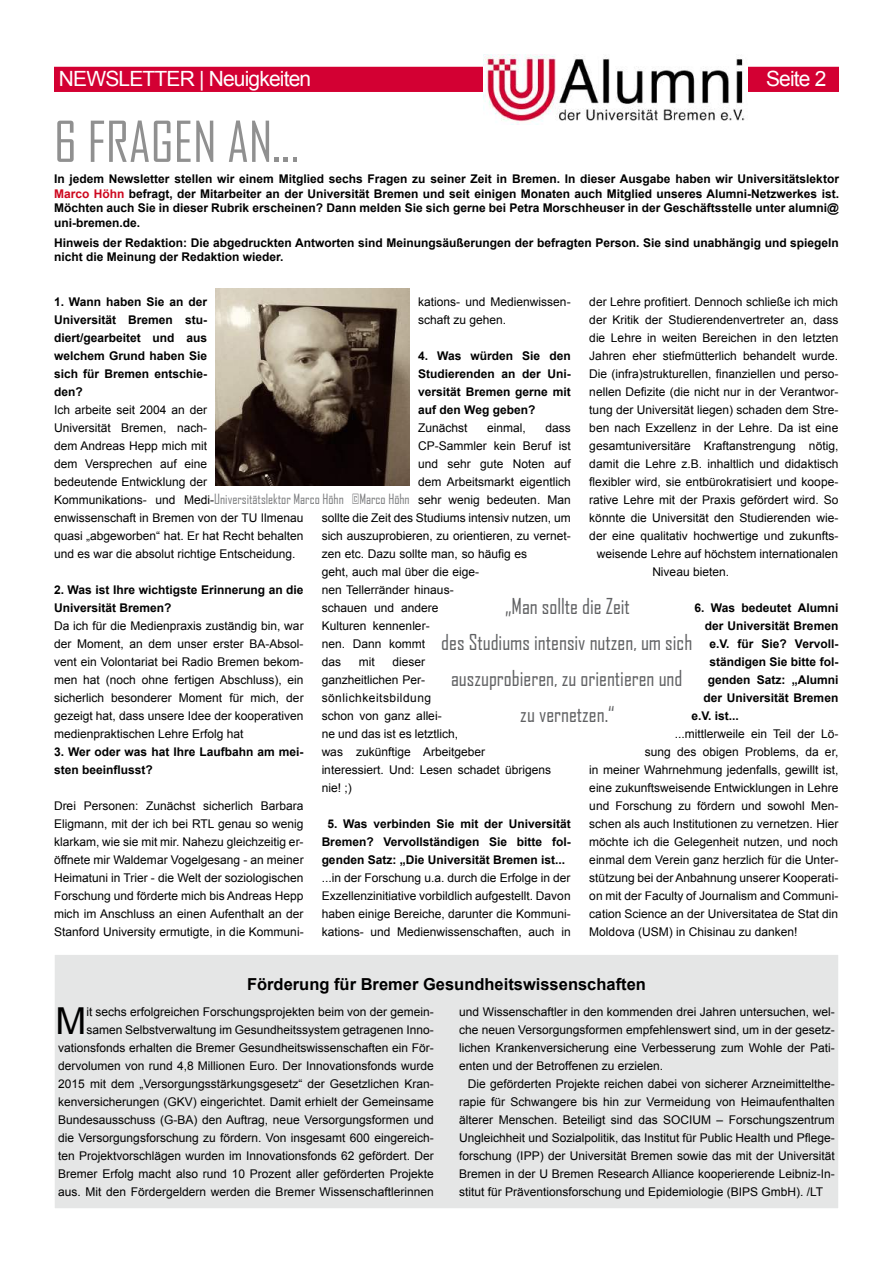
<style>
.page{position:relative;width:893px;height:1263px;background:#fff}
.page>*{position:absolute;margin:0;border:0;box-sizing:border-box;transform-origin:0 0}
.t1{font:54px "Agency FB";color:#909090}
.t2{font:37.2px "Arial";color:#000}
.t3{font:21px/36px "Agency FB";color:#5f6062;text-align:center}
.t4{font:21px "Arial";letter-spacing:-.04em;color:#fff}
.t5{font:700 16.5px "Arial";color:#000}
.t6{font:13.5px "Agency FB";color:#7b7c7e}
.t7{font:12px/18px "Arial";color:#000;text-align:justify}
.t8{font:700 12px/18px "Arial";color:#000;text-align:justify}
.s1{font-size:51px}
.s2{color:#cd071e}
</style>
<div class="page">
<div style="left:53px;top:953px;width:787px;height:257px;background:#e5e6e6;border:2px solid #fff"></div>
<div style="left:54px;top:67px;width:785px;height:25px;background:#d30033"></div>
<img style="left:483px;top:54px;width:264px;height:69px">
<img style="left:216px;top:288px;width:194px;height:198px">
<h3 class="t4" style="left:59px;top:65px;width:254px">NEWSLETTER | Neuigkeiten</h3>
<h3 class="t4" style="left:766px;top:65px;width:62px">Seite 2</h3>
<h1 class="t1" style="left:54px;top:109px;width:246px">6 FRAGEN AN..<span class="s1">.</span></h1>
<p class="t8" style="left:54px;top:172px;width:786px;line-height:14.4px">In jedem Newsletter stellen wir einem Mitglied sechs Fragen zu seiner Zeit in Bremen. In dieser Ausgabe haben wir Universitätslektor <span class="s2">Marco Höhn</span> befragt, der Mitarbeiter an der Universität Bremen und seit einigen Monaten auch Mitglied unseres Alumni-Netzwerkes ist.<br>Möchten auch Sie in dieser Rubrik erscheinen? Dann melden Sie sich gerne bei Petra Morschheuser in der Geschäftsstelle unter alumni@ uni-bremen.de.</p>
<p class="t8" style="left:54px;top:236px;width:786px;line-height:14.4px">Hinweis der Redaktion: Die abgedruckten Antworten sind Meinungsäußerungen der befragten Person. Sie sind unabhängig und spiegeln nicht die Meinung der Redaktion wieder.</p>
<p class="t8" style="left:54px;top:293px;width:155px">1. Wann haben Sie an der Universität Bremen stu&shy;diert/gearbeitet und aus welchem Grund haben Sie sich für Bremen entschie&shy;den?</p>
<p class="t7" style="left:54px;top:401px;width:251px;text-align:left">Ich arbeite seit 2004 an der<br>Universität Bremen, nach-<br>dem Andreas Hepp mich mit<br>dem Versprechen auf eine<br>bedeutende Entwicklung der<br>Kommunikations- und Medi-<br>enwissenschaft in Bremen von der TU Ilmenau quasi „abgeworben“ hat. Er hat Recht behalten und es war die absolut richtige Entscheidung.</p>
<p class="t8" style="left:54px;top:581px;width:251px">2. Was ist Ihre wichtigste Erinnerung an die<br>Universität Bremen?</p>
<p class="t7" style="left:54px;top:617px;width:251px">Da ich für die Medienpraxis zuständig bin, war der Moment, an dem unser erster BA-Absol&shy;vent ein Volontariat bei Radio Bremen bekom&shy;men hat (noch ohne fertigen Abschluss), ein sicherlich besonderer Moment für mich, der gezeigt hat, dass unsere Idee der kooperativen medienpraktischen Lehre Erfolg hat</p>
<p class="t8" style="left:54px;top:743px;width:251px">3. Wer oder was hat Ihre Laufbahn am mei&shy;sten beeinflusst?</p>
<p class="t7" style="left:54px;top:797px;width:251px">Drei Personen: Zunächst sicherlich Barbara Eligmann, mit der ich bei RTL genau so wenig klarkam, wie sie mit mir. Nahezu gleichzeitig er&shy;öffnete mir Waldemar Vogelgesang - an meiner Heimatuni in Trier - die Welt der soziologischen Forschung und förderte mich bis Andreas Hepp mich im Anschluss an einen Aufenthalt an der Stanford University ermutigte, in die Kommuni-</p>
<p class="t7" style="left:589px;top:293px;width:250px">der Lehre profitiert. Dennoch schließe ich mich</p>
<p class="t7" style="left:589px;top:311px;width:251px">der Kritik der Studierendenvertreter an, dass</p>
<p class="t7" style="left:589px;top:329px;width:250px">die Lehre in weiten Bereichen in den letzten</p>
<p class="t7" style="left:589px;top:347px;width:250px">Jahren eher stiefmütterlich behandelt wurde.</p>
<p class="t7" style="left:589px;top:365px;width:250px">Die (infra)strukturellen, finanziellen und perso-</p>
<p class="t7" style="left:589px;top:383px;width:250px">nellen Defizite (die nicht nur in der Verantwor-</p>
<p class="t7" style="left:589px;top:401px;width:250px">tung der Universität liegen) schaden dem Stre-</p>
<p class="t7" style="left:589px;top:419px;width:250px">ben nach Exzellenz in der Lehre. Da ist eine</p>
<p class="t7" style="left:589px;top:437px;width:250px">gesamtuniversitäre Kraftanstrengung nötig,</p>
<p class="t7" style="left:589px;top:455px;width:250px">damit die Lehre z.B. inhaltlich und didaktisch</p>
<p class="t7" style="left:589px;top:473px;width:250px">flexibler wird, sie entbürokratisiert und koope-</p>
<p class="t7" style="left:589px;top:491px;width:250px">rative Lehre mit der Praxis gefördert wird. So</p>
<p class="t7" style="left:589px;top:509px;width:250px">könnte die Universität den Studierenden wie-</p>
<p class="t7" style="left:589px;top:527px;width:250px">der eine qualitativ hochwertige und zukunfts-</p>
<p class="t7" style="left:597px;top:545px;width:243px">weisende Lehre auf höchstem internationalen</p>
<p class="t7" style="left:652px;top:563px;width:78px">Niveau bieten.</p>
<p class="t8" style="left:694px;top:599px;width:146px">6. Was bedeutet Alumni</p>
<p class="t8" style="left:705px;top:617px;width:135px">der Universität Bremen</p>
<p class="t8" style="left:709px;top:635px;width:130px">e.V. für Sie? Vervoll-</p>
<p class="t8" style="left:709px;top:653px;width:131px">ständigen Sie bitte fol-</p>
<p class="t8" style="left:708px;top:671px;width:132px">genden Satz: „Alumni</p>
<p class="t8" style="left:703px;top:689px;width:136px">der Universität Bremen</p>
<p class="t8" style="left:691px;top:707px;width:49px">e.V. ist...</p>
<p class="t7" style="left:675px;top:725px;width:165px">...mittlerweile ein Teil der Lö-</p>
<p class="t7" style="left:645px;top:743px;width:195px">sung des obigen Problems, da er,</p>
<p class="t7" style="left:589px;top:761px;width:250px">in meiner Wahrnehmung jedenfalls, gewillt ist,</p>
<p class="t7" style="left:589px;top:779px;width:250px">eine zukunftsweisende Entwicklungen in Lehre</p>
<p class="t7" style="left:589px;top:797px;width:250px">und Forschung zu fördern und sowohl Men-</p>
<p class="t7" style="left:589px;top:815px;width:250px">schen als auch Institutionen zu vernetzen. Hier</p>
<p class="t7" style="left:589px;top:833px;width:250px">möchte ich die Gelegenheit nutzen, und noch</p>
<p class="t7" style="left:589px;top:851px;width:250px">einmal dem Verein ganz herzlich für die Unter-</p>
<p class="t7" style="left:589px;top:869px;width:250px">stützung bei der Anbahnung unserer Kooperati-</p>
<p class="t7" style="left:589px;top:887px;width:250px">on mit der Faculty of Journalism and Communi-</p>
<p class="t7" style="left:589px;top:905px;width:250px">cation Science an der Universitatea de Stat din</p>
<p class="t7" style="left:589px;top:923px;width:210px">Moldova (USM) in Chisinau zu danken!</p>
<p class="t7" style="left:418px;top:293px;width:154px">kations- und Medienwissen&shy;schaft zu gehen.</p>
<p class="t8" style="left:418px;top:347px;width:154px">4. Was würden Sie den Studierenden an der Uni&shy;versität Bremen gerne mit auf den Weg geben?</p>
<p class="t7" style="left:418px;top:419px;width:51px">Zunächst</p>
<p class="t7" style="left:487px;top:419px;width:40px">einmal,</p>
<p class="t7" style="left:545px;top:419px;width:27px">dass</p>
<p class="t7" style="left:418px;top:437px;width:154px">CP-Sammler kein Beruf ist</p>
<p class="t7" style="left:418px;top:455px;width:154px">und sehr gute Noten auf</p>
<p class="t7" style="left:418px;top:473px;width:154px">dem Arbeitsmarkt eigentlich</p>
<p class="t7" style="left:418px;top:491px;width:154px">sehr wenig bedeuten. Man</p>
<p class="t7" style="left:322px;top:509px;width:250px">sollte die Zeit des Studiums intensiv nutzen, um</p>
<p class="t7" style="left:322px;top:527px;width:250px">sich auszuprobieren, zu orientieren, zu vernet-</p>
<p class="t7" style="left:322px;top:545px;width:207px">zen etc. Dazu sollte man, so häufig es</p>
<p class="t7" style="left:322px;top:563px;width:159px">geht, auch mal über die eige-</p>
<p class="t7" style="left:322px;top:581px;width:133px">nen Tellerränder hinaus-</p>
<p class="t7" style="left:322px;top:599px;width:118px">schauen und andere</p>
<p class="t7" style="left:322px;top:617px;width:109px">Kulturen kennenler-</p>
<p class="t7" style="left:322px;top:635px;width:105px">nen. Dann kommt</p>
<p class="t7" style="left:322px;top:653px;width:21px">das</p>
<p class="t7" style="left:359px;top:653px;width:17px">mit</p>
<p class="t6" style="left:214px;top:491px;width:197px">Universitätslektor Marco Höhn ©Marco Höhn</p>
<h3 class="t3" style="left:441px;top:587px;width:252px">„Man sollte die Zeit<br>des Studiums intensiv nutzen, um sich auszuprobieren, zu orientieren und zu vernetzen.“</h3>
<p class="t7" style="left:322px;top:653px;width:231px;text-align:left;text-indent:71px">dieser<br>ganzheitlichen Per-<br>sönlichkeitsbildung<br>schon von ganz allei-<br>ne und das ist es letztlich,<br>was zukünftige Arbeitgeber<br>interessiert. Und: Lesen schadet übrigens nie! ;)</p>
<p class="t8" style="left:322px;top:815px;width:251px;text-align:center">5. Was verbinden Sie mit der Universität<br>Bremen? Vervollständigen Sie bitte fol&shy;genden Satz: „Die Universität Bremen ist...</p>
<p class="t7" style="left:322px;top:869px;width:250px">...in der Forschung u.a. durch die Erfolge in der Exzellenzinitiative vorbildlich aufgestellt. Davon haben einige Bereiche, darunter die Kommuni&shy;kations- und Medienwissenschaften, auch in</p>
<h3 class="t5" style="left:247px;top:973px;width:400px">Förderung für Bremer Gesundheitswissenschaften</h3>
<p class="t7" style="left:58px;top:1002px;width:377px;text-align:right">it sechs erfolgreichen Forschungsprojekten beim von der gemein&shy;samen Selbstverwaltung im Gesundheitssystem getragenen Inno&shy;vationsfonds erhalten die Bremer Gesundheitswissenschaften ein För&shy;dervolumen von rund 4,8 Millionen Euro. Der Innovationsfonds wurde 2015 mit dem „Versorgungsstärkungsgesetz“ der Gesetzlichen Kran&shy;kenversicherungen (GKV) eingerichtet. Damit erhielt der Gemeinsame Bundesausschuss (G-BA) den Auftrag, neue Versorgungsformen und die Versorgungsforschung zu fördern. Von insgesamt 600 eingereich&shy;ten Projektvorschlägen wurden im Innovationsfonds 62 gefördert. Der Bremer Erfolg macht also rund 10 Prozent aller geförderten Projekte aus. Mit den Fördergeldern werden die Bremer Wissenschaftlerinnen</p>
<p class="t7" style="left:459px;top:1002px;width:377px">und Wissenschaftler in den kommenden drei Jahren untersuchen, wel&shy;che neuen Versorgungsformen empfehlenswert sind, um in der gesetz&shy;lichen Krankenversicherung eine Verbesserung zum Wohle der Pati&shy;enten und der Betroffenen zu erzielen.</p>
<h2 class="t2" style="left:55px;top:996px;width:32px">M</h2>
<p class="t7" style="left:459px;top:1074px;width:377px;text-indent:8px">Die geförderten Projekte reichen dabei von sicherer Arzneimittelthe&shy;rapie für Schwangere bis hin zur Vermeidung von Heimaufenthalten älterer Menschen. Beteiligt sind das SOCIUM – Forschungszentrum Ungleichheit und Sozialpolitik, das Institut für Public Health und Pflege&shy;forschung (IPP) der Universität Bremen sowie das mit der Universität Bremen in der U Bremen Research Alliance kooperierende Leibniz-In&shy;stitut für Präventionsforschung und Epidemiologie (BIPS GmbH). /LT</p>
</div>
